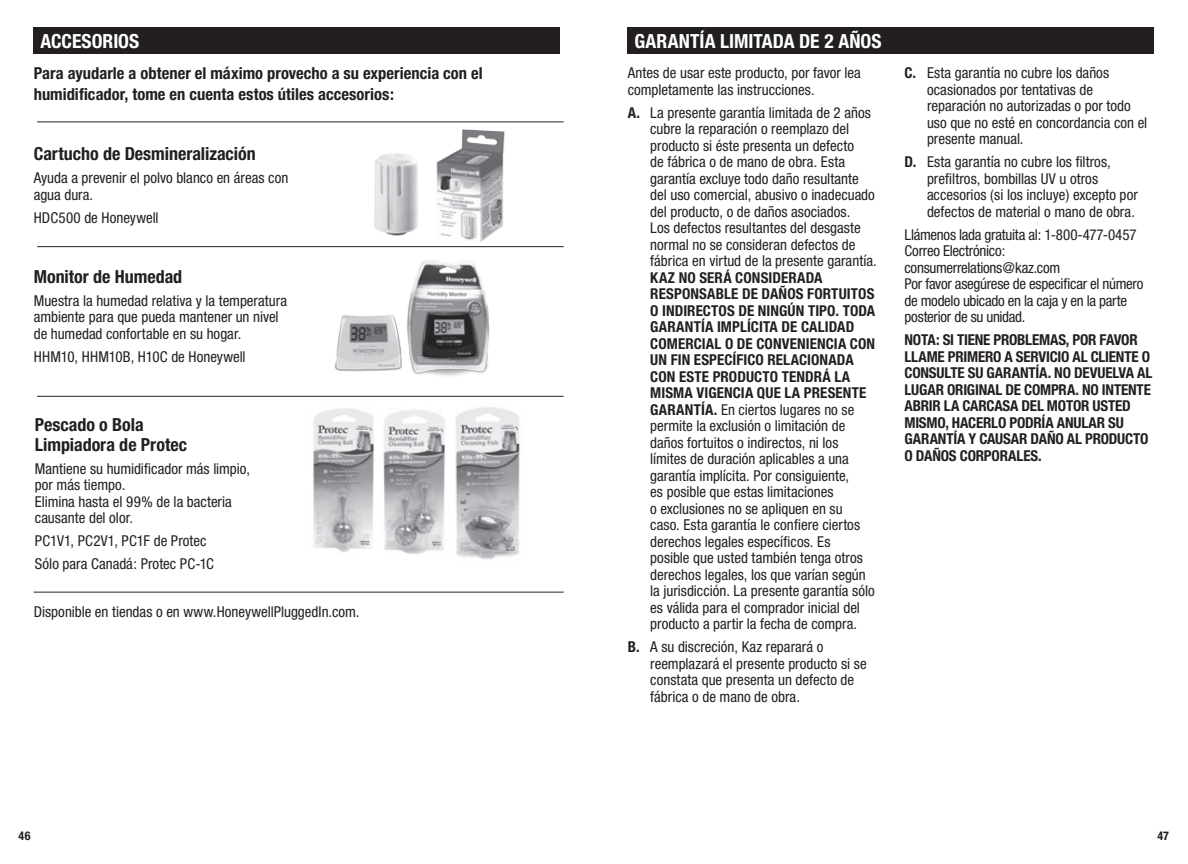
<style>
.page{position:relative;width:1188px;height:864px;background:#fff}
.page>*{position:absolute;margin:0;border:0;box-sizing:border-box;transform-origin:0 0}
.t1{font:700 condensed 19.5px "Helvetica Neue";color:#fff}
.t2{font:700 condensed 18px/19.5px "Helvetica Neue";color:#231f20}
.t3{font:700 condensed 16.5px/21px "Helvetica Neue";letter-spacing:.005em;color:#231f20}
.t4{font:condensed 15px/16.5px "Helvetica Neue";color:#231f20}
.t5{font:700 condensed 15px/16.5px "Helvetica Neue";letter-spacing:-.01em;color:#231f20}
.t6{font:condensed 15px/16.5px "Helvetica Neue";letter-spacing:-.02em;color:#231f20}
.t7{font:700 condensed 12px "Helvetica Neue";color:#231f20}
.s1{font-weight:700}
</style>
<div class="page">
<img style="left:407px;top:260px;width:83px;height:116px">
<hr style="left:37px;top:246px;width:527px;height:1px;background:#231f20">
<hr style="left:34px;top:592px;width:530px;height:1px;background:#231f20">
<hr style="left:37px;top:396px;width:527px;height:1px;background:#231f20">
<div style="left:628px;top:27px;width:526px;height:27px;background:#231f20"></div>
<img style="left:383px;top:410px;width:62px;height:144px">
<img style="left:313px;top:408px;width:61px;height:144px">
<img style="left:334px;top:315px;width:68px;height:57px">
<img style="left:455px;top:407px;width:65px;height:153px">
<div style="left:34px;top:27px;width:526px;height:27px;background:#231f20"></div>
<img style="left:431px;top:129px;width:77px;height:119px">
<img style="left:374px;top:153px;width:44px;height:83px">
<hr style="left:37px;top:122px;width:527px;height:1px;background:#231f20">
<h1 class="t1" style="left:40px;top:29px;width:100px">ACCESORIOS</h1>
<p class="t3" style="left:34px;top:63px;width:451px">Para ayudarle a obtener el máximo provecho a su experiencia con el humidificador, tome en cuenta estos útiles accesorios:</p>
<p class="t2" style="left:34px;top:144px;width:224px">Cartucho de Desmineralización</p>
<p class="t4" style="left:34px;top:170px;width:256px">Ayuda a prevenir el polvo blanco en áreas con agua dura.</p>
<p class="t4" style="left:34px;top:209px;width:126px">HDC500 de Honeywell</p>
<p class="t2" style="left:34px;top:266px;width:150px">Monitor de Humedad</p>
<p class="t4" style="left:34px;top:292px;width:255px">Muestra la humedad relativa y la temperatura ambiente para que pueda mantener un nivel de humedad confortable en su hogar.</p>
<p class="t4" style="left:34px;top:348px;width:213px">HHM10, HHM10B, H10C de Honeywell</p>
<p class="t2" style="left:35px;top:415px;width:154px">Pescado o Bola<br>Limpiadora de Protec</p>
<p class="t4" style="left:35px;top:460px;width:217px">Mantiene su humidificador más limpio, por más tiempo.<br>Elimina hasta el 99% de la bacteria causante del olor.</p>
<p class="t4" style="left:35px;top:529px;width:181px;line-height:23px">PC1V1, PC2V1, PC1F de Protec<br>Sólo para Canadá: Protec PC-1C</p>
<p class="t4" style="left:34px;top:603px;width:327px">Disponible en tiendas o en www.HoneywellPluggedIn.com.</p>
<h1 class="t1" style="left:634px;top:29px;width:249px">GARANTÍA LIMITADA DE 2 AÑOS</h1>
<p class="t4" style="left:628px;top:65px;width:235px">Antes de usar este producto, por favor lea completamente las instrucciones.</p>
<p class="t4" style="left:650px;top:104px;width:228px;text-indent:-22px"><span class="s1">A.</span> La presente garantía limitada de 2 años cubre la reparación o reemplazo del producto si éste presenta un defecto<br>de fábrica o de mano de obra. Esta garantía excluye todo daño resultante del uso comercial, abusivo o inadecuado del producto, o de daños asociados.<br>Los defectos resultantes del desgaste normal no se consideran defectos de fábrica en virtud de la presente garantía.</p>
<p class="t4" style="left:650px;top:269px;width:227px"><span class="s1">KAZ NO SERÁ CONSIDERADA RESPONSABLE DE DAÑOS FORTUITOS O INDIRECTOS DE NINGÚN TIPO. TODA GARANTÍA IMPLÍCITA DE CALIDAD COMERCIAL O DE CONVENIENCIA CON UN FIN ESPECÍFICO RELACIONADA CON ESTE PRODUCTO TENDRÁ LA MISMA VIGENCIA QUE LA PRESENTE GARANTÍA.</span> En ciertos lugares no se permite la exclusión o limitación de daños fortuitos o indirectos, ni los límites de duración aplicables a una garantía implícita. Por consiguiente,<br>es posible que estas limitaciones<br>o exclusiones no se apliquen en su caso. Esta garantía le confiere ciertos derechos legales específicos. Es<br>posible que usted también tenga otros derechos legales, los que varían según la jurisdicción. La presente garantía sólo es válida para el comprador inicial del producto a partir la fecha de compra.</p>
<p class="t4" style="left:650px;top:639px;width:218px;text-indent:-22px"><span class="s1">B.</span> A su discreción, Kaz reparará o reemplazará el presente producto si se constata que presenta un defecto de fábrica o de mano de obra.</p>
<p class="t4" style="left:927px;top:65px;width:222px;text-indent:-22px"><span class="s1">C.</span> Esta garantía no cubre los daños ocasionados por tentativas de reparación no autorizadas o por todo uso que no esté en concordancia con el presente manual.</p>
<p class="t4" style="left:927px;top:154px;width:212px;text-indent:-22px"><span class="s1">D.</span> Esta garantía no cubre los filtros, prefiltros, bombillas UV u otros accesorios (si los incluye) excepto por defectos de material o mano de obra.</p>
<p class="t6" style="left:904px;top:226px;width:240px">Llámenos lada gratuita al: 1-800-477-0457<br>Correo Electrónico: consumerrelations@kaz.com<br>Por favor asegúrese de especificar el número de modelo ubicado en la caja y en la parte posterior de su unidad.</p>
<p class="t5" style="left:904px;top:331px;width:249px">NOTA: SI TIENE PROBLEMAS, POR FAVOR<br>LLAME PRIMERO A SERVICIO AL CLIENTE O<br>CONSULTE SU GARANTÍA. NO DEVUELVA AL<br>LUGAR ORIGINAL DE COMPRA. NO INTENTE<br>ABRIR LA CARCASA DEL MOTOR USTED<br>MISMO, HACERLO PODRÍA ANULAR SU<br>GARANTÍA Y CAUSAR DAÑO AL PRODUCTO<br>O DAÑOS CORPORALES.</p>
<p class="t7" style="left:19px;top:828px;width:13px">46</p>
<p class="t7" style="left:1157px;top:828px;width:13px">47</p>
</div>
